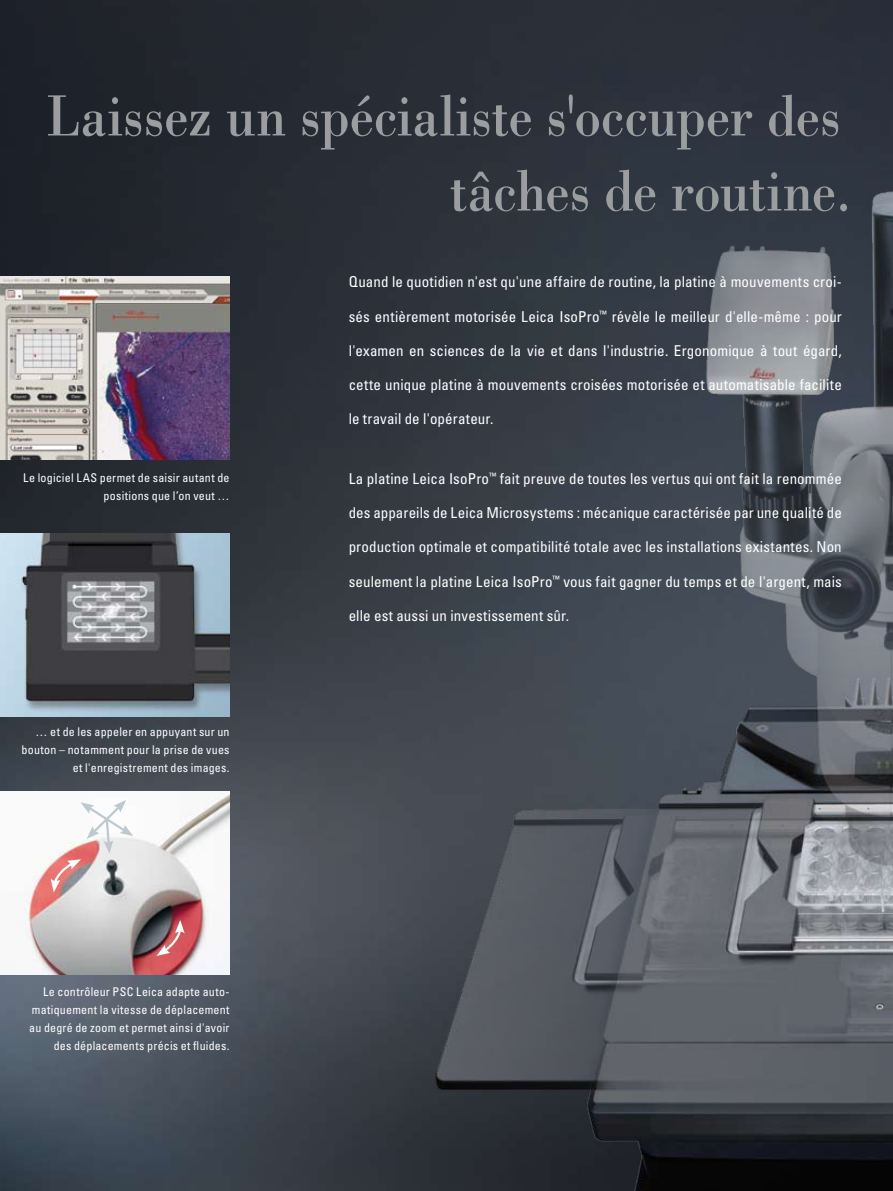
<style>
.page{position:relative;width:893px;height:1191px;background:#fff}
.page>*{position:absolute;margin:0;border:0;box-sizing:border-box;transform-origin:0 0}
.t1{font:60px/75px "Bodoni Std";letter-spacing:-.005em;color:#9c9d9f;text-align:right;scale:.9 1}
.t2{font:condensed 15px "Univers LT Std";letter-spacing:.01em;color:#fff}
.t3{font:condensed 12px/18px "Univers LT Std";letter-spacing:.02em;color:#fff;text-align:right}
</style>
<div class="page">
<img style="left:0;top:0;width:893px;height:1191px">
<img style="left:409px;top:176px;width:484px;height:1015px">
<img style="left:0;top:276px;width:230px;height:183px">
<img style="left:0;top:534px;width:230px;height:182px">
<img style="left:0;top:791px;width:230px;height:183px">
<svg style="left:156px;top:920px;width:29px;height:36px"></svg>
<svg style="left:51px;top:800px;width:82px;height:92px"></svg>
<h1 class="t1" style="left:47px;top:77px;width:897px">Laissez un spécialiste s'occuper des tâches de routine.</h1>
<p class="t3" style="left:23px;top:468px;width:208px">Le logiciel LAS permet de saisir autant de positions que l’on veut …</p>
<p class="t3" style="left:22px;top:722px;width:210px">… et de les appeler en appuyant sur un bouton – notamment pour la prise de vues et l'enregistrement des images.</p>
<p class="t3" style="left:29px;top:983px;width:202px">Le contrôleur PSC Leica adapte auto&shy;matiquement la vitesse de déplacement au degré de zoom et permet ainsi d'avoir des déplacements précis et fluides.</p>
<p class="t2" style="left:349px;top:272px;width:495px">Quand le quotidien n'est qu'une affaire de routine, la platine à mouvements croi-</p>
<p class="t2" style="left:349px;top:307px;width:495px">sés entièrement motorisée Leica IsoPro<sup>™</sup> révèle le meilleur d'elle-même : pour</p>
<p class="t2" style="left:349px;top:341px;width:495px">l'examen en sciences de la vie et dans l'industrie. Ergonomique à tout égard,</p>
<p class="t2" style="left:349px;top:375px;width:495px">cette unique platine à mouvements croisées motorisée et automatisable facilite</p>
<p class="t2" style="left:349px;top:409px;width:146px">le travail de l'opérateur.</p>
<p class="t2" style="left:349px;top:469px;width:495px">La platine Leica IsoPro<sup>™</sup> fait preuve de toutes les vertus qui ont fait la renommée</p>
<p class="t2" style="left:349px;top:503px;width:495px">des appareils de Leica Microsystems : mécanique caractérisée par une qualité de</p>
<p class="t2" style="left:349px;top:537px;width:495px">production optimale et compatibilité totale avec les installations existantes. Non</p>
<p class="t2" style="left:349px;top:572px;width:495px">seulement la platine Leica IsoPro<sup>™</sup> vous fait gagner du temps et de l'argent, mais</p>
<p class="t2" style="left:349px;top:606px;width:222px">elle est aussi un investissement sûr.</p>
</div>
